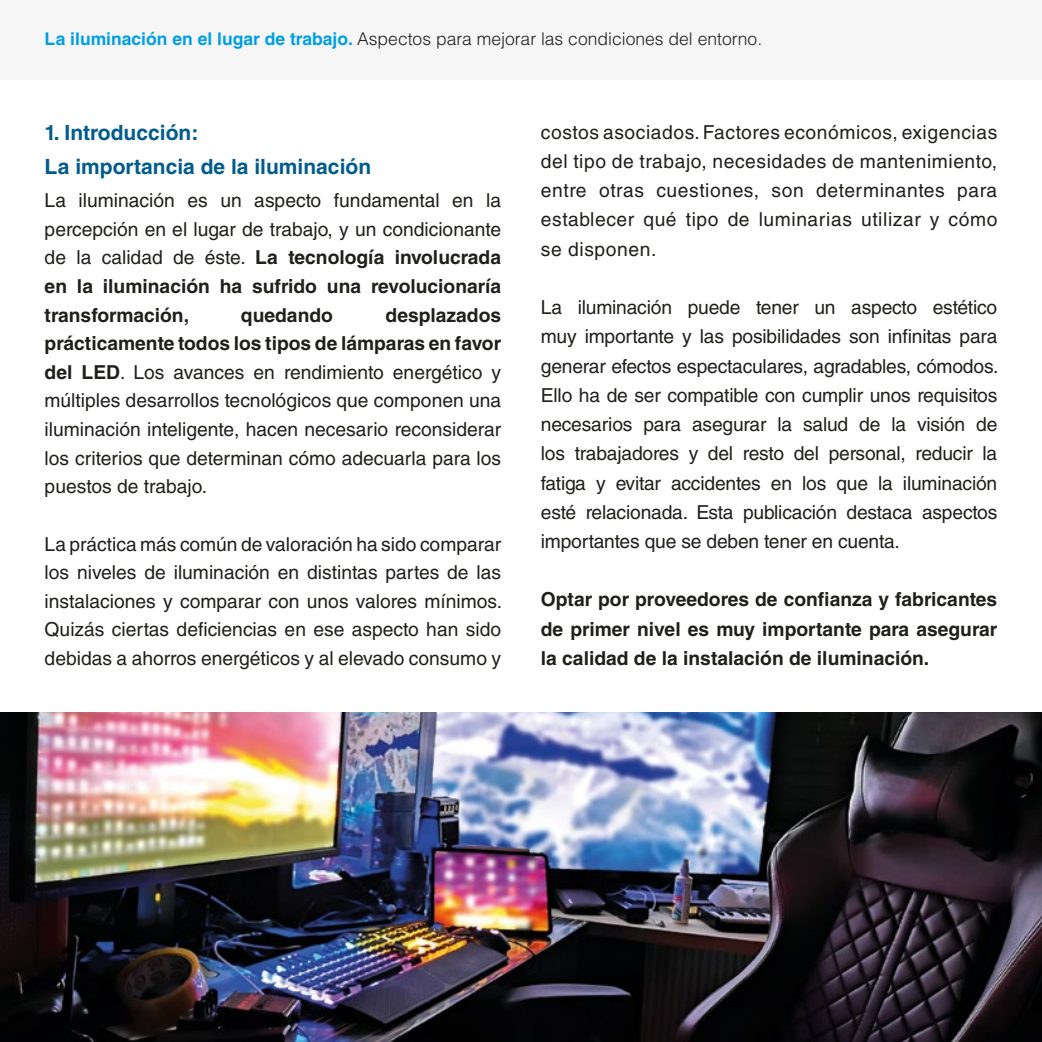
<style>
.page{position:relative;width:1042px;height:1042px;background:#fff}
.page>*{position:absolute;margin:0;border:0;box-sizing:border-box;transform-origin:0 0}
.t1{font:700 21px/33.6px "Helvetica LT Std";color:#015c8d}
.t2{font:19.25px/28.5px "Helvetica LT Std";color:#1f1f1c;text-align:justify}
.t3{font:700 19.25px/29.2px "Helvetica LT Std";color:#1f1f1c;text-align:justify}
.t4{font:300 17.5px "Helvetica LT Std";color:#1e1e1c}
.s1{font-weight:700;color:#009fe3}
.s2{font-weight:700}
</style>
<div class="page">
<div style="left:1px;top:0;width:1041px;height:79px;background:#f6f6f6"></div>
<img style="left:0;top:713px;width:1041px;height:329px">
<p class="t4" style="left:45px;top:28px;width:719px"><span class="s1">La iluminación en el lugar de trabajo.</span> Aspectos para mejorar las condiciones del entorno.</p>
<p class="t1" style="left:45px;top:115px;width:328px">1. Introducción:<br>La importancia de la iluminación</p>
<p class="t2" style="left:45px;top:186px;width:458px">La iluminación es un aspecto fundamental en la percepción en el lugar de trabajo, y un condicionante de la calidad de éste. <span class="s2">La tecnología involucrada en la iluminación ha sufrido una revolucionaría transformación,</span></p>
<p class="t2" style="left:45px;top:300px;width:458px;text-indent:341px"><span class="s2">desplazados prácticamente todos los tipos de lámparas en favor del LED</span>. Los avances en rendimiento energético y múltiples desarrollos tecnológicos que componen una iluminación inteligente, hacen necesario reconsiderar los criterios que determinan cómo adecuarla para los puestos de trabajo.</p>
<p class="t2" style="left:45px;top:529px;width:459px">La práctica más común de valoración ha sido comparar los niveles de iluminación en distintas partes de las instalaciones y comparar con unos valores mínimos.<br>Quizás ciertas deficiencias en ese aspecto han sido debidas a ahorros energéticos y al elevado consumo y</p>
<p class="t3" style="left:241px;top:300px;width:93px">quedando</p>
<p class="t2" style="left:541px;top:117px;width:458px;line-height:29.2px">costos asociados. Factores económicos, exigencias del tipo de trabajo, necesidades de mantenimiento, entre otras cuestiones, son determinantes para establecer qué tipo de luminarias utilizar y cómo se disponen.</p>
<p class="t2" style="left:541px;top:293px;width:459px;line-height:29.2px">La iluminación puede tener un aspecto estético muy importante y las posibilidades son infinitas para generar efectos espectaculares, agradables, cómodos.<br>Ello ha de ser compatible con cumplir unos requisitos necesarios para asegurar la salud de la visión de los trabajadores y del resto del personal, reducir la fatiga y evitar accidentes en los que la iluminación esté relacionada. Esta publicación destaca aspectos importantes que se deben tener en cuenta.</p>
<p class="t3" style="left:541px;top:585px;width:458px">Optar por proveedores de confianza y fabricantes de primer nivel es muy importante para asegurar la calidad de la instalación de iluminación.</p>
</div>
